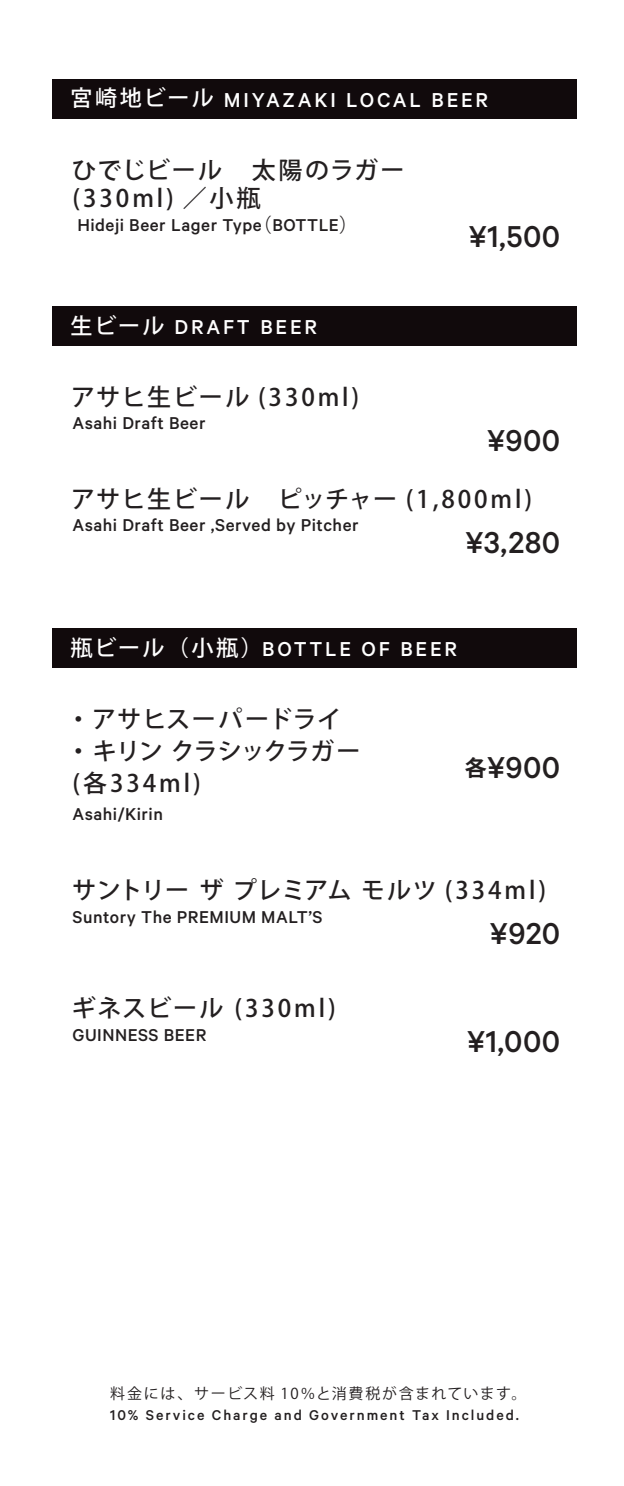
<style>
.page{position:relative;width:624px;height:1486px;background:#fff}
.page>*{position:absolute;margin:0;border:0;box-sizing:border-box;transform-origin:0 0}
.t1{font:500 34px "Calibre";letter-spacing:.01em;color:#231f20}
.t2{font:500 24px/28px "Koz Go Pro";letter-spacing:.1em;color:#231f20}
.t3{font:500 24px/32px "Koz Go Pro";letter-spacing:.01em;color:#231f20}
.t4{font:500 24px "Koz Go Pro";letter-spacing:.07em;color:#231f20}
.t5{font:500 24px "Koz Go Pro";letter-spacing:.025em;color:#231f20}
.t6{font:500 24px "Koz Go Pro";letter-spacing:.095em;color:#231f20}
.t7{font:500 22.6px "Calibre";letter-spacing:.12em;color:#fff}
.t8{font:500 19.2px "Calibre";letter-spacing:.025em;color:#231f20}
.t9{font:500 16px "Calibre";letter-spacing:.12em;color:#231f20}
.t10{font:15px "Koz Go Pro";letter-spacing:.1em;color:#231f20}
.s1{font-family:"Koz Go Pro";font-size:22px}
.s2{font-family:"Koz Go Pr 6 N";font-weight:400}
.s3{font-family:"Koz Go Pr 6 N";font-weight:700;font-size:22px}
</style>
<div class="page">
<div style="left:52px;top:79px;width:525px;height:39px;background:#110a0c"></div>
<div style="left:52px;top:306px;width:525px;height:39px;background:#110a0c"></div>
<div style="left:52px;top:628px;width:525px;height:39px;background:#110a0c"></div>
<p class="t7" style="left:71px;top:86px;width:419px"><span class="s1">宮崎地ビール</span> MIYAZAKI LOCAL BEER</p>
<p class="t2" style="left:72px;top:157px;width:334px">ひでじビール　太陽のラガー(330ml) ／小瓶</p>
<p class="t8" style="left:77px;top:214px;width:283px">Hideji Beer Lager Type<span class="s2">（</span>BOTTLE<span class="s2">）</span></p>
<p class="t7" style="left:71px;top:313px;width:248px"><span class="s1">生ビール</span> DRAFT BEER</p>
<p class="t6" style="left:71px;top:382px;width:289px">アサヒ生ビール (330ml)</p>
<p class="t8" style="left:73px;top:412px;width:134px">Asahi Draft Beer</p>
<h1 class="t1" style="left:468px;top:217px;width:93px">¥1,500</h1>
<h1 class="t1" style="left:486px;top:420px;width:75px">¥900</h1>
<p class="t4" style="left:71px;top:484px;width:462px">アサヒ生ビール　ピッチャー (1,800ml)</p>
<h1 class="t1" style="left:465px;top:522px;width:96px">¥3,280</h1>
<p class="t8" style="left:73px;top:514px;width:287px">Asahi Draft Beer ,Served by Pitcher</p>
<p class="t7" style="left:71px;top:636px;width:388px"><span class="s1">瓶ビール（小瓶）</span>BOTTLE OF BEER</p>
<p class="t3" style="left:67px;top:704px;width:295px">・アサヒスーパードライ・キリン クラシックラガー(各334ml)</p>
<p class="t8" style="left:73px;top:803px;width:92px">Asahi/Kirin</p>
<h1 class="t1" style="left:465px;top:748px;width:97px"><span class="s3">各</span>¥900</h1>
<p class="t5" style="left:72px;top:874px;width:475px">サントリー ザ プレミアム モルツ (334ml)</p>
<h1 class="t1" style="left:489px;top:913px;width:72px">¥920</h1>
<p class="t8" style="left:73px;top:905px;width:251px">Suntory The PREMIUM MALT’S</p>
<p class="t2" style="left:72px;top:995px;width:265px">ギネスビール (330ml)</p>
<p class="t8" style="left:73px;top:1023px;width:135px">GUINNESS BEER</p>
<h1 class="t1" style="left:467px;top:1021px;width:95px">¥1,000</h1>
<p class="t10" style="left:110px;top:1383px;width:417px">料金には、サービス料 10％と消費税が含まれています。</p>
<p class="t9" style="left:110px;top:1405px;width:410px">10% Service Charge and Government Tax Included.</p>
</div>
